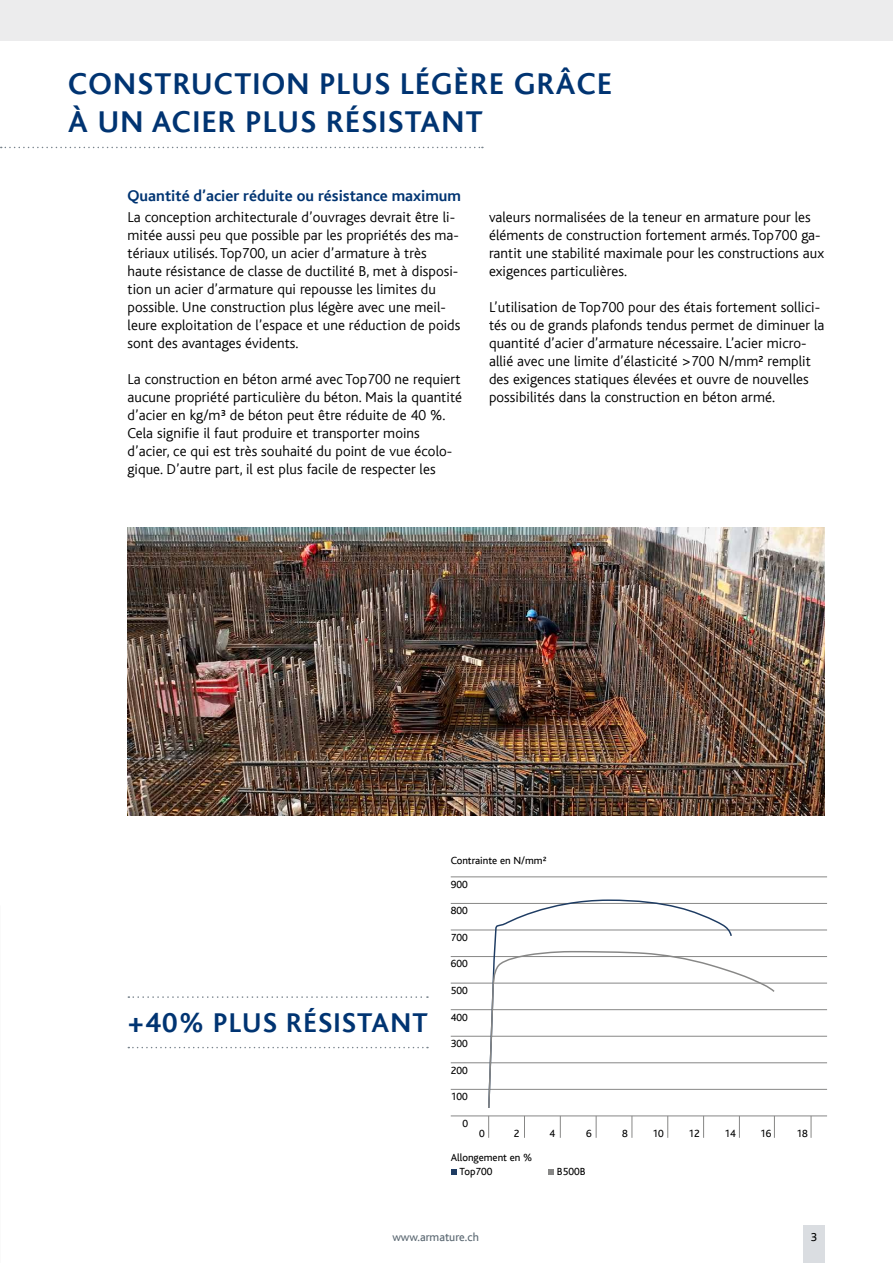
<style>
.page{position:relative;width:893px;height:1263px;background:#fff}
.page>*{position:absolute;margin:0;border:0;box-sizing:border-box;transform-origin:0 0}
.t1{font:700 31.5px/37.8px "Kl Bliss";letter-spacing:.04em;color:#003472}
.t2{font:700 28.5px "Kl Bliss";letter-spacing:.04em;color:#003472}
.t3{font:700 16.2px "Kl Bliss";color:#003472}
.t4{font:300 15px/18px "Kl Bliss";letter-spacing:.005em;color:#000}
.t5{font:12px "Kl Bliss";color:#5b6872}
.t6{font:12px "Kl Bliss";color:#000}
.t7{font:10.8px "Kl Bliss";color:#000}
</style>
<div class="page">
<div style="left:0;top:0;width:893px;height:40px;background:#ececed"></div>
<div style="left:803px;top:1225px;width:22px;height:38px;background:#dadde1"></div>
<hr style="left:0;top:0;width:1px;height:111px;background:#5b6872">
<hr style="left:0;top:942px;width:1px;height:321px;background:#ececed">
<svg style="left:1px;top:147px;width:482px;height:1px"></svg>
<svg style="left:128px;top:996px;width:300px;height:2px"></svg>
<svg style="left:128px;top:1047px;width:300px;height:1px"></svg>
<img style="left:128px;top:528px;width:697px;height:288px">
<svg style="left:451px;top:1169px;width:5px;height:6px"></svg>
<svg style="left:548px;top:1169px;width:6px;height:6px"></svg>
<hr style="left:451px;top:877px;width:376px;height:1px;background:#878786">
<hr style="left:451px;top:903px;width:376px;height:1px;background:#878786">
<hr style="left:451px;top:930px;width:376px;height:1px;background:#878786">
<hr style="left:451px;top:956px;width:376px;height:1px;background:#878786">
<hr style="left:451px;top:983px;width:376px;height:1px;background:#878786">
<hr style="left:451px;top:1009px;width:376px;height:1px;background:#878786">
<hr style="left:451px;top:1036px;width:376px;height:1px;background:#878786">
<hr style="left:451px;top:1062px;width:376px;height:1px;background:#878786">
<hr style="left:451px;top:1089px;width:376px;height:1px;background:#878786">
<hr style="left:451px;top:1116px;width:376px;height:1px;background:#878786">
<svg style="left:488px;top:1116px;width:1px;height:22px"></svg>
<svg style="left:524px;top:1117px;width:1px;height:21px"></svg>
<svg style="left:560px;top:1116px;width:1px;height:22px"></svg>
<svg style="left:596px;top:1116px;width:1px;height:22px"></svg>
<svg style="left:632px;top:1116px;width:1px;height:22px"></svg>
<svg style="left:667px;top:1116px;width:1px;height:22px"></svg>
<svg style="left:703px;top:1117px;width:1px;height:21px"></svg>
<svg style="left:739px;top:1117px;width:1px;height:21px"></svg>
<svg style="left:774px;top:1117px;width:1px;height:21px"></svg>
<svg style="left:811px;top:1116px;width:1px;height:22px"></svg>
<svg style="left:487px;top:899px;width:246px;height:51px"></svg>
<svg style="left:487px;top:950px;width:288px;height:158px"></svg>
<h1 class="t1" style="left:68px;top:65px;width:546px">CONSTRUCTION PLUS LÉGÈRE GRÂCE<br>À UN ACIER PLUS RÉSISTANT</h1>
<p class="t3" style="left:128px;top:187px;width:335px">Quantité d’acier réduite ou résistance maximum</p>
<p class="t4" style="left:128px;top:208px;width:334px">La conception architecturale d’ouvrages devrait être li&shy;mitée aussi peu que possible par les propriétés des ma&shy;tériaux utilisés. Top700, un acier d’armature à très haute résistance de classe de ductilité B, met à disposi&shy;tion un acier d’armature qui repousse les limites du possible. Une construction plus légère avec une meil&shy;leure exploitation de l’espace et une réduction de poids sont des avantages évidents.</p>
<p class="t4" style="left:128px;top:370px;width:336px">La construction en béton armé avec Top700 ne requiert aucune propriété particulière du béton. Mais la quantité d’acier en kg/m³ de béton peut être réduite de 40 %.<br>Cela signifie il faut produire et transporter moins d’acier, ce qui est très souhaité du point de vue écolo&shy;gique. D’autre part, il est plus facile de respecter les</p>
<p class="t4" style="left:489px;top:208px;width:336px">valeurs normalisées de la teneur en armature pour les éléments de construction fortement armés. Top700 ga&shy;rantit une stabilité maximale pour les constructions aux exigences particulières.</p>
<p class="t4" style="left:489px;top:298px;width:337px">L’utilisation de Top700 pour des étais fortement sollici&shy;tés ou de grands plafonds tendus permet de diminuer la quantité d’acier d’armature nécessaire. L’acier micro&shy;allié avec une limite d’élasticité &gt;700 N/mm² remplit des exigences statiques élevées et ouvre de nouvelles possibilités dans la construction en béton armé.</p>
<p class="t7" style="left:451px;top:854px;width:97px">Contrainte en N/mm²</p>
<h2 class="t2" style="left:128px;top:1008px;width:302px">+40% PLUS RÉSISTANT</h2>
<p class="t7" style="left:451px;top:878px;width:19px">900</p>
<p class="t7" style="left:451px;top:905px;width:19px">800</p>
<p class="t7" style="left:451px;top:931px;width:19px">700</p>
<p class="t7" style="left:451px;top:958px;width:19px">600</p>
<p class="t7" style="left:451px;top:985px;width:19px">500</p>
<p class="t7" style="left:451px;top:1011px;width:19px">400</p>
<p class="t7" style="left:451px;top:1038px;width:19px">300</p>
<p class="t7" style="left:451px;top:1064px;width:19px">200</p>
<p class="t7" style="left:451px;top:1091px;width:19px">100</p>
<p class="t7" style="left:463px;top:1117px;width:7px">0</p>
<p class="t7" style="left:479px;top:1128px;width:7px">0</p>
<p class="t7" style="left:514px;top:1128px;width:7px">2</p>
<p class="t7" style="left:549px;top:1128px;width:7px">4</p>
<p class="t7" style="left:586px;top:1128px;width:7px">6</p>
<p class="t7" style="left:622px;top:1128px;width:7px">8</p>
<p class="t7" style="left:652px;top:1128px;width:13px">10</p>
<p class="t7" style="left:688px;top:1128px;width:13px">12</p>
<p class="t7" style="left:724px;top:1128px;width:13px">14</p>
<p class="t7" style="left:760px;top:1128px;width:13px">16</p>
<p class="t7" style="left:796px;top:1128px;width:13px">18</p>
<p class="t7" style="left:451px;top:1151px;width:83px">Allongement en %</p>
<p class="t7" style="left:460px;top:1166px;width:34px">Top700</p>
<p class="t7" style="left:557px;top:1166px;width:30px">B500B</p>
<p class="t5" style="left:392px;top:1230px;width:88px">www.armature.ch</p>
<p class="t6" style="left:811px;top:1230px;width:8px">3</p>
</div>
